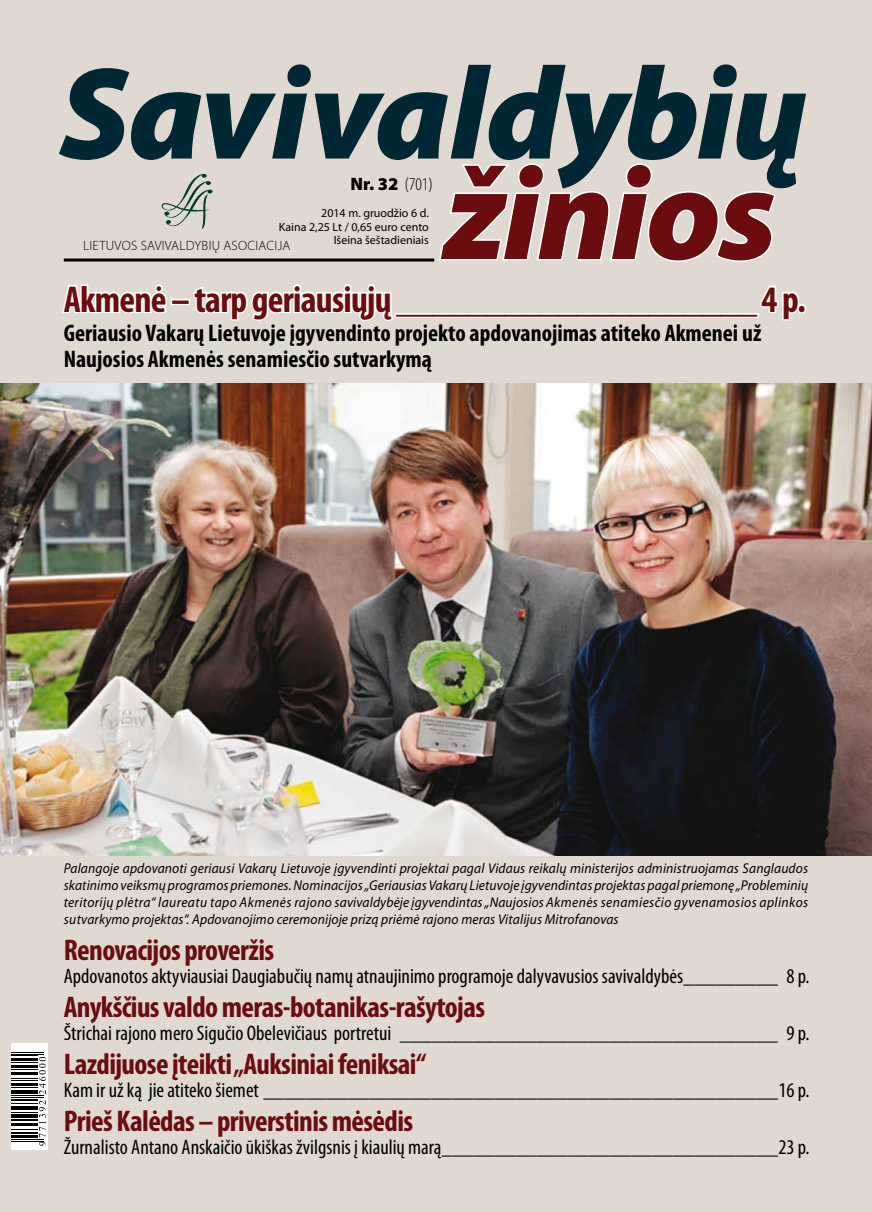
<style>
.page{position:relative;width:872px;height:1212px;background:#e0d9d2}
.page>*{position:absolute;margin:0;border:0;box-sizing:border-box;transform-origin:0 0}
.t1{font:italic 900 132px "Myriad Pro";letter-spacing:-.015em;color:#002733}
.t2{font:italic 900 132px "Myriad Pro";letter-spacing:-.02em;color:#6b0d0e}
.t3{font:700 condensed 37.5px "Myriad Pro";letter-spacing:-.02em;color:#6b0d0e}
.t4{font:700 condensed 30px "Myriad Pro";letter-spacing:-.02em;color:#6b0d0e}
.t5{font:700 condensed 24px/25.5px "Myriad Pro";color:#000}
.t6{font:condensed 21px "Myriad Pro";color:#000}
.t7{font:900 18px "Myriad Pro";color:#000}
.t8{font:italic 14.25px/17.1px "Myriad Pro";letter-spacing:.01em;color:#000;text-align:justify;scale:.95 1}
.t9{font:300 13.5px "Myriad Pro";letter-spacing:.02em;color:#000}
.t10{font:12px/13.5px "Myriad Pro";color:#000;text-align:right}
.s1{font-weight:300;font-stretch:condensed}
.s2{font-weight:400}
</style>
<div class="page">
<img style="left:0;top:384px;width:872px;height:472px">
<div style="left:12px;top:1043px;width:36px;height:107px;background:#fff"></div>
<hr style="left:12px;top:1099px;width:26px;height:2px;background:#000">
<hr style="left:12px;top:1097px;width:32px;height:1px;background:#000">
<hr style="left:12px;top:1095px;width:32px;height:1px;background:#000">
<hr style="left:12px;top:1054px;width:32px;height:1px;background:#000">
<hr style="left:12px;top:1052px;width:32px;height:1px;background:#000">
<svg style="left:12px;top:1100px;width:34px;height:46px"></svg>
<svg style="left:12px;top:1055px;width:34px;height:39px"></svg>
<svg style="left:439px;top:163px;width:337px;height:99px"></svg>
<hr style="left:64px;top:258px;width:370px;height:3px;background:#000">
<svg style="left:62px;top:284px;width:105px;height:30px"></svg>
<div style="left:171px;top:299px;width:19px;height:6px;border:3px solid #fff"></div>
<svg style="left:193px;top:284px;width:200px;height:37px"></svg>
<div style="left:395px;top:313px;width:21px;height:5px;border:3px solid #fff"></div>
<div style="left:413px;top:313px;width:21px;height:5px;border:3px solid #fff"></div>
<div style="left:431px;top:313px;width:21px;height:5px;border:3px solid #fff"></div>
<div style="left:449px;top:313px;width:21px;height:5px;border:3px solid #fff"></div>
<div style="left:467px;top:313px;width:21px;height:5px;border:3px solid #fff"></div>
<div style="left:485px;top:313px;width:21px;height:5px;border:3px solid #fff"></div>
<div style="left:503px;top:313px;width:21px;height:5px;border:3px solid #fff"></div>
<div style="left:521px;top:313px;width:21px;height:5px;border:3px solid #fff"></div>
<div style="left:539px;top:313px;width:21px;height:5px;border:3px solid #fff"></div>
<div style="left:557px;top:313px;width:21px;height:5px;border:3px solid #fff"></div>
<div style="left:575px;top:313px;width:21px;height:5px;border:3px solid #fff"></div>
<div style="left:593px;top:313px;width:21px;height:5px;border:3px solid #fff"></div>
<div style="left:611px;top:313px;width:21px;height:5px;border:3px solid #fff"></div>
<div style="left:629px;top:313px;width:21px;height:5px;border:3px solid #fff"></div>
<div style="left:647px;top:313px;width:21px;height:5px;border:3px solid #fff"></div>
<div style="left:665px;top:313px;width:21px;height:5px;border:3px solid #fff"></div>
<div style="left:683px;top:313px;width:21px;height:5px;border:3px solid #fff"></div>
<div style="left:701px;top:313px;width:21px;height:5px;border:3px solid #fff"></div>
<div style="left:719px;top:313px;width:21px;height:5px;border:3px solid #fff"></div>
<div style="left:737px;top:313px;width:21px;height:5px;border:3px solid #fff"></div>
<svg style="left:760px;top:286px;width:40px;height:35px"></svg>
<div style="left:797px;top:304px;width:9px;height:9px;border:3px solid #fff;border-radius:50%"></div>
<svg style="left:161px;top:174px;width:52px;height:55px"></svg>
<h1 class="t1" style="left:60px;top:26px;width:749px">Savi valdybių</h1>
<h1 class="t2" style="left:444px;top:127px;width:333px">žinios</h1>
<p class="t7" style="left:350px;top:171px;width:84px">Nr. 32 <span class="s1">(701)</span></p>
<p class="t10" style="left:279px;top:206px;width:152px">2014 m. gruodžio 6 d.<br>Kaina 2,25 Lt / 0,65 euro cento<br>Išeina šeštadieniais</p>
<p class="t9" style="left:83px;top:238px;width:209px">LIETUVOS SAVIVALDYBIŲ ASOCIACIJA</p>
<h2 class="t3" style="left:64px;top:276px;width:743px">Akmenė – tarp geriausiųjų <span class="s2">____________________</span> 4 p.</h2>
<h3 class="t5" style="left:64px;top:320px;width:699px">Geriausio Vakarų Lietuvoje įgyvendinto projekto apdovanojimas atiteko Akmenei už<br>Naujosios Akmenės senamiesčio sutvarkymą</h3>
<p class="t8" style="left:64px;top:859px;width:785px">Palangoje apdovanoti geriausi Vakarų Lietuvoje įgyvendinti projektai pagal Vidaus reikalų ministerijos administruojamas Sanglaudos skatinimo veiksmų programos priemones. Nominacijos „Geriausias Vakarų Lietuvoje įgyvendintas projektas pagal priemonę „Probleminių teritorijų plėtra“ laureatu tapo Akmenės rajono savivaldybėje įgyvendintas „Naujosios Akmenės senamiesčio gyvenamosios aplinkos sutvarkymo projektas“. Apdovanojimo ceremonijoje prizą priėmė rajono meras Vitalijus Mitrofanovas</p>
<h3 class="t4" style="left:64px;top:931px;width:212px">Renovacijos proveržis</h3>
<h3 class="t6" style="left:64px;top:963px;width:747px">Apdovanotos aktyviausiai Daugiabučių namų atnaujinimo programoje dalyvavusios savivaldybės_________ 8 p.</h3>
<h3 class="t4" style="left:64px;top:988px;width:423px">Anykščius valdo meras-botanikas-rašytojas</h3>
<h3 class="t6" style="left:64px;top:1020px;width:747px">Štrichai rajono mero Sigučio Obelevičiaus portretui ____________________________________ 9 p.</h3>
<h3 class="t4" style="left:64px;top:1045px;width:364px">Lazdijuose įteikti „Auksiniai feniksai“</h3>
<h3 class="t6" style="left:64px;top:1077px;width:747px">Kam ir už ką jie atiteko šiemet _________________________________________________16 p.</h3>
<h3 class="t4" style="left:64px;top:1102px;width:351px">Prieš Kalėdas – priverstinis mėsėdis</h3>
<h3 class="t6" style="left:64px;top:1134px;width:747px">Žurnalisto Antano Anskaičio ūkiškas žvilgsnis į kiaulių marą________________________________23 p.</h3>
</div>
